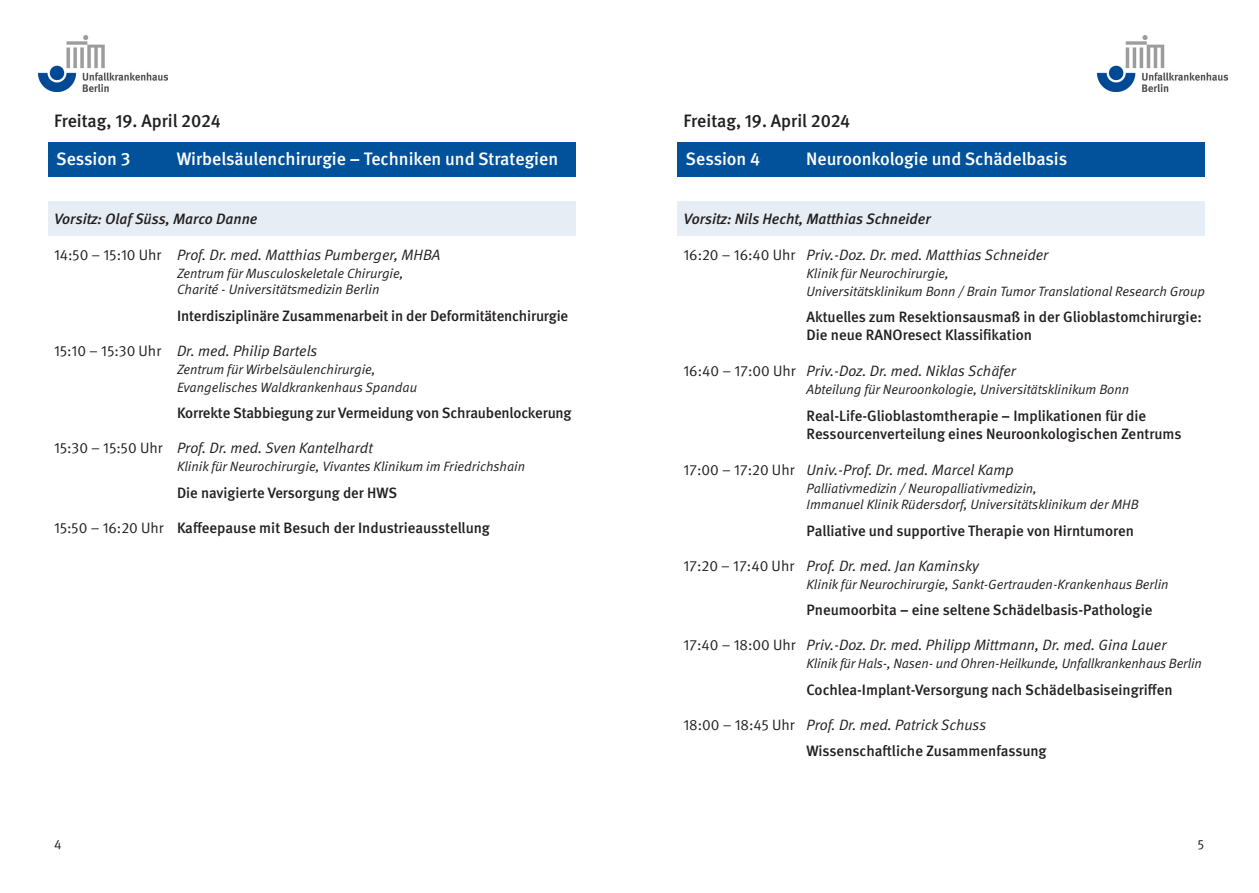
<style>
.page{position:relative;width:1259px;height:893px;background:#fff}
.page>*{position:absolute;margin:0;border:0;box-sizing:border-box;transform-origin:0 0}
.t1{font:500 18px "DGUV Meta";color:#fff}
.t2{font:500 18px "DGUV Meta";color:#231f20}
.t3{font:500 15px/18px "DGUV Meta";letter-spacing:-.005em;color:#231f20}
.t4{font:italic 15px "DGUV Meta";color:#231f20}
.t5{font:italic 500 15px "DGUV Meta";color:#231f20}
.t6{font:italic 13.65px "DGUV Meta";color:#231f20}
.t7{font:italic 13.5px "DGUV Meta";color:#231f20}
.t8{font:13.5px "DGUV Meta";color:#231f20}
.s1{font-weight:700}
.s2{font-style:normal}
.s3{font-weight:400}
</style>
<div class="page">
<img style="left:38px;top:36px;width:130px;height:56px">
<img style="left:1098px;top:36px;width:129px;height:56px">
<div style="left:677px;top:201px;width:528px;height:35px;background:#e6edf5"></div>
<div style="left:48px;top:201px;width:527px;height:35px;background:#e6edf5"></div>
<div style="left:677px;top:142px;width:528px;height:35px;background:#01519b"></div>
<div style="left:48px;top:142px;width:527px;height:35px;background:#01519b"></div>
<p class="t2" style="left:54px;top:110px;width:168px">Freitag, 19. April 2024</p>
<p class="t2" style="left:683px;top:110px;width:168px">Freitag, 19. April 2024</p>
<p class="t1" style="left:56px;top:148px;width:76px">Session 3</p>
<p class="t1" style="left:177px;top:148px;width:383px">Wirbelsäulenchirurgie <span class="s1">–</span> Techniken und Strategien</p>
<p class="t1" style="left:685px;top:148px;width:76px">Session 4</p>
<p class="t1" style="left:806px;top:148px;width:262px">Neuroonkologie und Schädelbasis</p>
<p class="t5" style="left:54px;top:210px;width:205px">Vorsitz: Olaf Süss, Marco Danne</p>
<p class="t4" style="left:54px;top:246px;width:388px"><span class="s2">14:50 – 15:10 Uhr</span> Prof. Dr. med. Matthias Pumberger, MHBA</p>
<p class="t7" style="left:177px;top:265px;width:228px">Zentrum für Musculoskeletale Chirurgie,</p>
<p class="t6" style="left:177px;top:282px;width:204px">Charité - Universitätsmedizin Berlin</p>
<p class="t3" style="left:177px;top:307px;width:393px">Interdisziplinäre Zusammenarbeit in der Deformitätenchirurgie</p>
<p class="t4" style="left:54px;top:342px;width:265px"><span class="s2">15:10 – 15:30 Uhr</span> Dr. med. Philip Bartels</p>
<p class="t7" style="left:177px;top:361px;width:200px">Zentrum für Wirbelsäulenchirurgie,</p>
<p class="t7" style="left:177px;top:379px;width:241px">Evangelisches Waldkrankenhaus Spandau</p>
<p class="t3" style="left:177px;top:405px;width:396px">Korrekte Stabbiegung zur Vermeidung von Schraubenlockerung</p>
<p class="t4" style="left:54px;top:439px;width:320px"><span class="s2">15:30 – 15:50 Uhr</span> Prof. Dr. med. Sven Kantelhardt</p>
<p class="t7" style="left:177px;top:459px;width:350px">Klinik für Neurochirurgie, Vivantes Klinikum im Friedrichshain</p>
<p class="t3" style="left:177px;top:484px;width:222px">Die navigierte Versorgung der HWS</p>
<p class="t3" style="left:54px;top:519px;width:437px"><span class="s3">15:50 – 16:20 Uhr</span> Kaffeepause mit Besuch der Industrieausstellung</p>
<p class="t5" style="left:683px;top:210px;width:249px">Vorsitz: Nils Hecht, Matthias Schneider</p>
<p class="t4" style="left:683px;top:246px;width:366px"><span class="s2">16:20 – 16:40 Uhr</span> Priv.-Doz. Dr. med. Matthias Schneider</p>
<p class="t7" style="left:806px;top:265px;width:144px">Klinik für Neurochirurgie,</p>
<p class="t7" style="left:806px;top:283px;width:400px">Universitätsklinikum Bonn / Brain Tumor Translational Research Group</p>
<p class="t3" style="left:806px;top:309px;width:397px">Aktuelles zum Resektionsausmaß in der Glioblastomchirurgie:<br>Die neue RANOresect Klassifikation</p>
<p class="t4" style="left:683px;top:363px;width:334px"><span class="s2">16:40 – 17:00 Uhr</span> Priv.-Doz. Dr. med. Niklas Schäfer</p>
<p class="t7" style="left:806px;top:382px;width:324px">Abteilung für Neuroonkologie, Universitätsklinikum Bonn</p>
<p class="t3" style="left:806px;top:407px;width:341px">Real-Life-Glioblastomtherapie <span class="s1">–</span> Implikationen für die</p>
<p class="t3" style="left:806px;top:425px;width:376px">Ressourcenverteilung eines Neuroonkologischen Zentrums</p>
<p class="t4" style="left:683px;top:461px;width:332px"><span class="s2">17:00 – 17:20 Uhr</span> Univ.-Prof. Dr. med. Marcel Kamp</p>
<p class="t7" style="left:806px;top:480px;width:232px">Palliativmedizin / Neuropalliativmedizin,</p>
<p class="t7" style="left:806px;top:497px;width:334px">Immanuel Klinik Rüdersdorf, Universitätsklinikum der MHB</p>
<p class="t3" style="left:806px;top:522px;width:329px">Palliative und supportive Therapie von Hirntumoren</p>
<p class="t4" style="left:683px;top:557px;width:297px"><span class="s2">17:20 – 17:40 Uhr</span> Prof. Dr. med. Jan Kaminsky</p>
<p class="t7" style="left:806px;top:576px;width:364px">Klinik für Neurochirurgie, Sankt-Gertrauden-Krankenhaus Berlin</p>
<p class="t3" style="left:806px;top:601px;width:347px">Pneumoorbita <span class="s1">–</span> eine seltene Schädelbasis-Pathologie</p>
<p class="t4" style="left:683px;top:636px;width:485px"><span class="s2">17:40 – 18:00 Uhr</span> Priv.-Doz. Dr. med. Philipp Mittmann, Dr. med. Gina Lauer</p>
<p class="t7" style="left:806px;top:656px;width:397px">Klinik für Hals-, Nasen- und Ohren-Heilkunde, Unfallkrankenhaus Berlin</p>
<p class="t3" style="left:806px;top:681px;width:367px">Cochlea-Implant-Versorgung nach Schädelbasiseingriffen</p>
<p class="t4" style="left:683px;top:716px;width:304px"><span class="s2">18:00 – 18:45 Uhr</span> Prof. Dr. med. Patrick Schuss</p>
<p class="t3" style="left:806px;top:742px;width:241px">Wissenschaftliche Zusammenfassung</p>
<p class="t8" style="left:54px;top:837px;width:9px">4</p>
<p class="t8" style="left:1197px;top:837px;width:8px">5</p>
</div>
